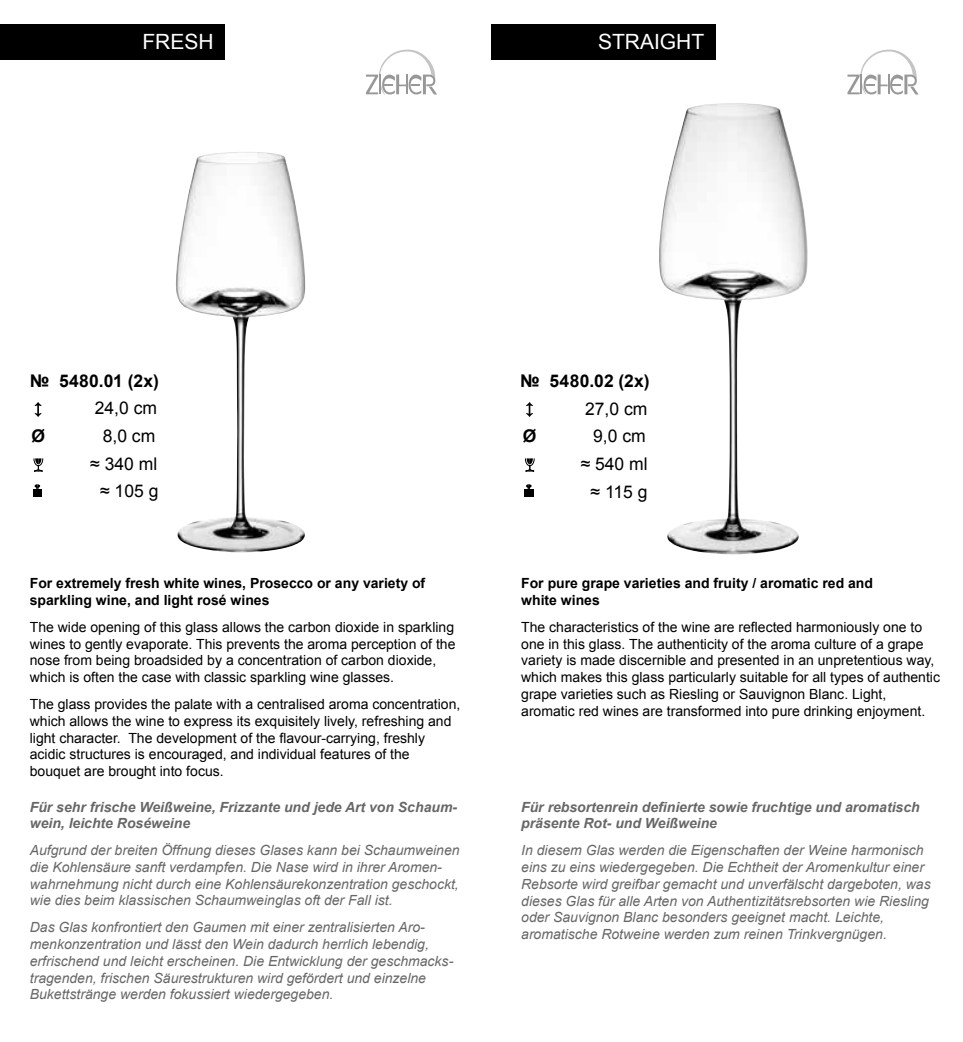
<style>
.page{position:relative;width:963px;height:1042px;background:#fff}
.page>*{position:absolute;margin:0;border:0;box-sizing:border-box;transform-origin:0 0}
.t1{font:21px "Arial";color:#fff}
.t2{font:17.5px/27.5px "Arial";color:#000;text-align:center}
.t3{font:700 17.5px "Arial";letter-spacing:.02em;color:#000}
.t4{font:14px/16.8px "Arial";color:#000}
.t5{font:italic 14px/16.8px "Arial";color:#676767}
.t6{font:italic 700 14px/16.8px "Arial";color:#676767}
.t7{font:700 14px/16.8px "Arial";color:#000}
</style>
<div class="page">
<img style="left:176px;top:152px;width:130px;height:400px">
<div style="left:0;top:25px;width:225px;height:35px;background:#000"></div>
<div style="left:491px;top:25px;width:225px;height:35px;background:#000"></div>
<img style="left:659px;top:103px;width:148px;height:451px">
<svg style="left:34px;top:458px;width:10px;height:13px"></svg>
<div style="left:37px;top:489px;width:5px;height:8px;background:#000"></div>
<svg style="left:33px;top:484px;width:8px;height:13px"></svg>
<svg style="left:35px;top:402px;width:6px;height:15px"></svg>
<svg style="left:525px;top:458px;width:10px;height:13px"></svg>
<div style="left:528px;top:489px;width:5px;height:8px;background:#000"></div>
<svg style="left:524px;top:484px;width:8px;height:13px"></svg>
<svg style="left:526px;top:402px;width:7px;height:15px"></svg>
<svg style="left:366px;top:50px;width:71px;height:45px"></svg>
<svg style="left:847px;top:50px;width:71px;height:45px"></svg>
<h1 class="t1" style="left:142px;top:28px;width:73px">FRESH</h1>
<h1 class="t1" style="left:598px;top:28px;width:108px">STRAIGHT</h1>
<p class="t3" style="left:30px;top:369px;width:131px">№ 5480.01 (2x)</p>
<p class="t2" style="left:90px;top:395px;width:70px">24,0 cm<br>8,0 cm<br>≈ 340 ml ≈ 105 g</p>
<p class="t3" style="left:520px;top:370px;width:131px">№ 5480.02 (2x)</p>
<p class="t2" style="left:580px;top:395px;width:68px;text-align:right">27,0 cm<br>9,0 cm<br>≈ 540 ml ≈ 115 g</p>
<p class="t3" style="left:32px;top:424px;width:15px">Ø</p>
<p class="t3" style="left:523px;top:424px;width:15px">Ø</p>
<p class="t7" style="left:30px;top:575px;width:397px">For extremely fresh white wines, Prosecco or any variety of sparkling wine, and light rosé wines</p>
<p class="t4" style="left:30px;top:619px;width:427px">The wide opening of this glass allows the carbon dioxide in sparkling wines to gently evaporate. This prevents the aroma perception of the nose from being broadsided by a concentration of carbon dioxide, which is often the case with classic sparkling wine glasses.</p>
<p class="t4" style="left:30px;top:696px;width:432px">The glass provides the palate with a centralised aroma concentration, which allows the wine to express its exquisitely lively, refreshing and light character. The development of the flavour-carrying, freshly acidic structures is encouraged, and individual features of the bouquet are brought into focus.</p>
<p class="t6" style="left:30px;top:799px;width:429px">Für sehr frische Weißweine, Frizzante und jede Art von Schaum&shy;wein, leichte Roséweine</p>
<p class="t5" style="left:30px;top:842px;width:431px">Aufgrund der breiten Öffnung dieses Glases kann bei Schaumweinen die Kohlensäure sanft verdampfen. Die Nase wird in ihrer Aromen&shy;wahrnehmung nicht durch eine Kohlensäurekonzentration geschockt, wie dies beim klassischen Schaumweinglas oft der Fall ist.</p>
<p class="t5" style="left:30px;top:919px;width:425px">Das Glas konfrontiert den Gaumen mit einer zentralisierten Aro&shy;menkonzentration und lässt den Wein dadurch herrlich lebendig, erfrischend und leicht erscheinen. Die Entwicklung der geschmacks&shy;tragenden, frischen Säurestrukturen wird gefördert und einzelne Bukettstränge werden fokussiert wiedergegeben.</p>
<p class="t7" style="left:521px;top:575px;width:353px">For pure grape varieties and fruity / aromatic red and white wines</p>
<p class="t4" style="left:521px;top:619px;width:420px">The characteristics of the wine are reflected harmoniously one to one in this glass. The authenticity of the aroma culture of a grape variety is made discernible and presented in an unpretentious way, which makes this glass particularly suitable for all types of authentic grape varieties such as Riesling or Sauvignon Blanc. Light, aromatic red wines are transformed into pure drinking enjoyment.</p>
<p class="t6" style="left:521px;top:799px;width:400px">Für rebsortenrein definierte sowie fruchtige und aromatisch präsente Rot- und Weißweine</p>
<p class="t5" style="left:521px;top:842px;width:411px">In diesem Glas werden die Eigenschaften der Weine harmonisch eins zu eins wiedergegeben. Die Echtheit der Aromenkultur einer Rebsorte wird greifbar gemacht und unverfälscht dargeboten, was dieses Glas für alle Arten von Authentizitätsrebsorten wie Riesling oder Sauvignon Blanc besonders geeignet macht. Leichte, aromatische Rotweine werden zum reinen Trinkvergnügen.</p>
</div>
